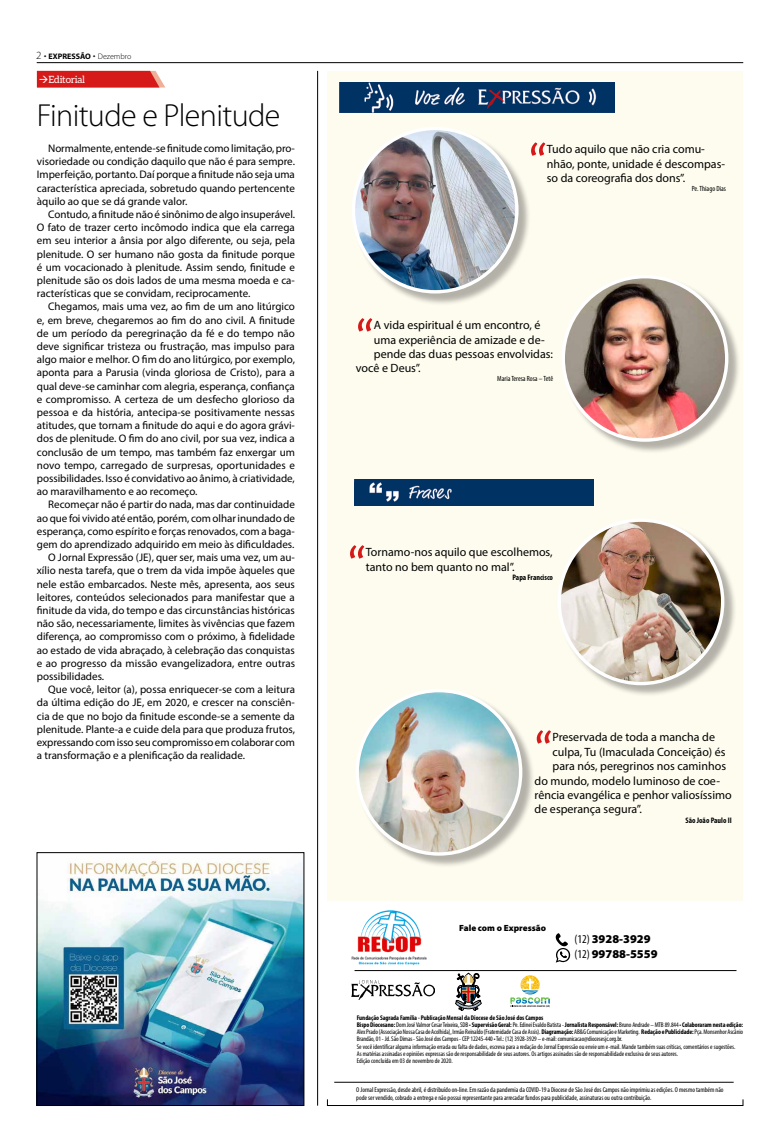
<style>
.page{position:relative;width:780px;height:1134px;background:#fff}
.page>*{position:absolute;margin:0;border:0;box-sizing:border-box;transform-origin:0 0}
.t1{font:52.2px "Aleo";color:#d51a19}
.t2{font:300 32px "Myriad Pro";letter-spacing:-.02em;color:#000}
.t3{font:12px/14.4px "Myriad Pro";color:#000}
.t4{font:900 12px/14.4px "Myriad Pro";color:#000}
.t5{font:11px/13.2px "Myriad Pro";color:#000;text-align:justify}
.t6{font:10px "Aleo";letter-spacing:-.025em;color:#fff}
.t7{font:900 9px "Myriad Pro";color:#000}
.t8{font:700 condensed 8px "Myriad Pro";color:#000}
.t9{font:700 8px "Myriad Pro";color:#000}
.t10{font:condensed 7.5px "Myriad Pro";color:#000}
.t11{font:condensed 7px/8.4px "Myriad Pro";color:#000}
.t12{font:condensed 6.8px/7.2px "Myriad Pro";letter-spacing:-.005em;color:#000}
.s1{font-weight:300;font-size:11px}
.s2{font-weight:300}
.s3{font-weight:400;font-stretch:condensed}
.s4{font-weight:700}
</style>
<div class="page">
<hr style="left:37px;top:62px;width:706px;height:1px;background:#000">
<div style="left:327px;top:71px;width:416px;height:830px;background:#fefcef"></div>
<img style="left:351px;top:910px;width:76px;height:56px">
<hr style="left:354px;top:970px;width:382px;height:1px;background:#000">
<hr style="left:334px;top:1082px;width:399px;height:1px;background:#000">
<svg style="left:555px;top:933px;width:15px;height:29px"></svg>
<svg style="left:37px;top:71px;width:128px;height:17px;background:#d82d2b"></svg>
<svg style="left:455px;top:973px;width:27px;height:38px"></svg>
<img style="left:352px;top:980px;width:82px;height:19px">
<hr style="left:317px;top:71px;width:1px;height:1034px;background:#000">
<svg style="left:510px;top:975px;width:40px;height:32px"></svg>
<img style="left:339px;top:83px;width:275px;height:30px">
<img style="left:354px;top:480px;width:239px;height:26px">
<div style="left:353px;top:128px;width:178px;height:178px;background:#000;opacity:.3"></div>
<img style="left:353px;top:128px;width:164px;height:163px">
<div style="left:352px;top:127px;width:166px;height:166px;border:3px solid #fff;border-radius:50%"></div>
<div style="left:357px;top:690px;width:177px;height:178px;background:#000;opacity:.3"></div>
<img style="left:357px;top:691px;width:163px;height:163px;border-radius:82px">
<img style="left:39px;top:859px;width:263px;height:244px">
<div style="left:37px;top:852px;width:267px;height:253px;border:1px solid #000"></div>
<div style="left:559px;top:520px;width:177px;height:177px;background:#000;opacity:.3"></div>
<img style="left:559px;top:520px;width:163px;height:163px;border-radius:81px">
<div style="left:563px;top:276px;width:177px;height:178px;background:#000;opacity:.3"></div>
<img style="left:563px;top:277px;width:163px;height:163px;border-radius:82px">
<p class="t9" style="left:36px;top:51px;width:97px"><span class="s1">2</span> EXPRESSÃO <span class="s2">Dezembro</span></p>
<p class="t6" style="left:39px;top:74px;width:48px">→Editorial</p>
<h2 class="t2" style="left:37px;top:96px;width:245px">Finitude e Plenitude</h2>
<p class="t5" style="left:37px;top:142px;width:259px;text-indent:11px">Normalmente, entende-se finitude como limitação, pro&shy;visoriedade ou condição daquilo que não é para sempre.<br>Imperfeição, portanto. Daí porque a finitude não seja uma característica apreciada, sobretudo quando pertencente àquilo ao que se dá grande valor.</p>
<p class="t5" style="left:37px;top:208px;width:260px;text-indent:11px">Contudo, a finitude não é sinônimo de algo insuperável.<br>O fato de trazer certo incômodo indica que ela carrega em seu interior a ânsia por algo diferente, ou seja, pela plenitude. O ser humano não gosta da finitude porque é um vocacionado à plenitude. Assim sendo, finitude e plenitude são os dois lados de uma mesma moeda e ca&shy;racterísticas que se convidam, reciprocamente.</p>
<p class="t5" style="left:37px;top:300px;width:260px;text-indent:11px">Chegamos, mais uma vez, ao fim de um ano litúrgico e, em breve, chegaremos ao fim do ano civil. A finitude de um período da peregrinação da fé e do tempo não deve significar tristeza ou frustração, mas impulso para algo maior e melhor. O fim do ano litúrgico, por exemplo, aponta para a Parusia (vinda gloriosa de Cristo), para a qual deve-se caminhar com alegria, esperança, confiança e compromisso. A certeza de um desfecho glorioso da pessoa e da história, antecipa-se positivamente nessas atitudes, que tornam a finitude do aqui e do agora grávi&shy;dos de plenitude. O fim do ano civil, por sua vez, indica a conclusão de um tempo, mas também faz enxergar um novo tempo, carregado de surpresas, oportunidades e possibilidades. Isso é convidativo ao ânimo, à criatividade, ao maravilhamento e ao recomeço.</p>
<p class="t5" style="left:48px;top:498px;width:248px">Recomeçar não é partir do nada, mas dar continuidade</p>
<p class="t5" style="left:37px;top:511px;width:260px">ao que foi vivido até então, porém, com olhar inundado de</p>
<p class="t5" style="left:37px;top:524px;width:259px">esperança, como espírito e forças renovados, com a baga-</p>
<p class="t5" style="left:37px;top:538px;width:259px">gem do aprendizado adquirido em meio às dificuldades.</p>
<p class="t5" style="left:48px;top:551px;width:248px">O Jornal Expressão (JE), quer ser, mais uma vez, um au-</p>
<p class="t5" style="left:37px;top:564px;width:259px">xílio nesta tarefa, que o trem da vida impõe àqueles que</p>
<p class="t5" style="left:37px;top:577px;width:259px">nele estão embarcados. Neste mês, apresenta, aos seus</p>
<p class="t5" style="left:37px;top:590px;width:259px">leitores, conteúdos selecionados para manifestar que a</p>
<p class="t5" style="left:37px;top:604px;width:259px">finitude da vida, do tempo e das circunstâncias históricas</p>
<p class="t5" style="left:37px;top:617px;width:259px">não são, necessariamente, limites às vivências que fazem</p>
<p class="t5" style="left:37px;top:630px;width:259px">diferença, ao compromisso com o próximo, à fidelidade</p>
<p class="t5" style="left:37px;top:643px;width:259px">ao estado de vida abraçado, à celebração das conquistas</p>
<p class="t5" style="left:37px;top:656px;width:260px">e ao progresso da missão evangelizadora, entre outras</p>
<p class="t5" style="left:37px;top:670px;width:69px">possibilidades.</p>
<p class="t5" style="left:48px;top:683px;width:248px">Que você, leitor (a), possa enriquecer-se com a leitura</p>
<p class="t5" style="left:37px;top:696px;width:259px">da última edição do JE, em 2020, e crescer na consciên-</p>
<p class="t5" style="left:37px;top:709px;width:259px">cia de que no bojo da finitude esconde-se a semente da</p>
<p class="t5" style="left:37px;top:722px;width:259px">plenitude. Plante-a e cuide dela para que produza frutos,</p>
<p class="t5" style="left:37px;top:736px;width:259px">expressando com isso seu compromisso em colaborar com</p>
<p class="t5" style="left:37px;top:749px;width:210px">a transformação e a plenificação da realidade.</p>
<h1 class="t1" style="left:529px;top:134px;width:19px">“</h1>
<p class="t3" style="left:547px;top:142px;width:180px">Tudo aquilo que não cria comu&shy;nhão, ponte, unidade é descompas&shy;so da coreografia dos dons”.</p>
<p class="t10" style="left:691px;top:184px;width:36px">Pe. Thiago Dias</p>
<h1 class="t1" style="left:356px;top:310px;width:19px">“</h1>
<p class="t3" style="left:374px;top:318px;width:168px">A vida espiritual é um encontro, é</p>
<p class="t3" style="left:374px;top:332px;width:172px">uma experiência de amizade e de-</p>
<p class="t3" style="left:374px;top:347px;width:181px">pende das duas pessoas envolvidas:</p>
<p class="t3" style="left:356px;top:361px;width:66px">você e Deus”.</p>
<p class="t10" style="left:497px;top:374px;width:57px">Maria Teresa Rosa – Tetê</p>
<h1 class="t1" style="left:348px;top:537px;width:19px">“</h1>
<p class="t3" style="left:366px;top:545px;width:188px">Tornamo-nos aquilo que escolhemos, tanto no bem quanto no mal”.</p>
<p class="t8" style="left:512px;top:573px;width:42px">Papa Francisco</p>
<h1 class="t1" style="left:534px;top:722px;width:19px">“</h1>
<p class="t3" style="left:552px;top:730px;width:164px">Preservada de toda a mancha de</p>
<p class="t3" style="left:552px;top:744px;width:175px">culpa, Tu (Imaculada Conceição) és</p>
<p class="t3" style="left:552px;top:759px;width:175px">para nós, peregrinos nos caminhos</p>
<p class="t3" style="left:534px;top:773px;width:187px">do mundo, modelo luminoso de coe-</p>
<p class="t3" style="left:534px;top:787px;width:198px">rência evangélica e penhor valiosíssimo</p>
<p class="t3" style="left:534px;top:802px;width:109px">de esperança segura”.</p>
<p class="t8" style="left:685px;top:815px;width:48px">São João Paulo II</p>
<p class="t7" style="left:459px;top:922px;width:88px">Fale com o Expressão</p>
<p class="t4" style="left:574px;top:931px;width:85px"><span class="s3">(12)</span> 3928-3929 <span class="s3">(12)</span> 99788-5559</p>
<p class="t12" style="left:357px;top:1014px;width:388px"><span class="s4">Fundação Sagrada Família - Publicação Mensal da Diocese de São José dos Campos<br>Bispo Diocesano:</span> Dom José Valmor Cesar Teixeira, SDB • <span class="s4">Supervisão Geral:</span> Pe. Edinei Evaldo Batista - <span class="s4">Jornalista Responsável:</span> Bruno Andrade – MTB 89.844 • <span class="s4">Colaboraram nesta edição:<br></span>Alex Prado (Associação Nossa Casa de Acolhida), Irmão Reinaldo (Fraternidade Casa de Assis). <span class="s4">Diagramação:</span> AB&amp;G Comunicação e Marketing. <span class="s4">Redação e Publicidade:</span> Pça. Monsenhor Ascânio Brandão, 01 - Jd. São Dimas - São José dos Campos - CEP 12245-440 • Tel.: (12) 3928-3929 – e-mail: comunicacao@diocesesjc.org.br.<br>Se você identificar alguma informação errada ou falta de dados, escreva para a redação do Jornal Expressão ou envie um e-mail. Mande também suas críticas, comentários e sugestões.<br>As matérias assinadas e opiniões expressas são de responsabilidade de seus autores. Os artigos assinados são de responsabilidade exclusiva de seus autores.<br>Edição concluída em 03 de novembro de 2020.</p>
<p class="t11" style="left:356px;top:1085px;width:369px">O Jornal Expressão, desde abril, é distribuído on-line. Em razão da pandemia da COVID-19 a Diocese de São José dos Campos não imprimiu as edições. O mesmo também não pode ser vendido, cobrado a entrega e não possui representante para arrecadar fundos para publicidade, assinaturas ou outra contribuição.</p>
</div>
